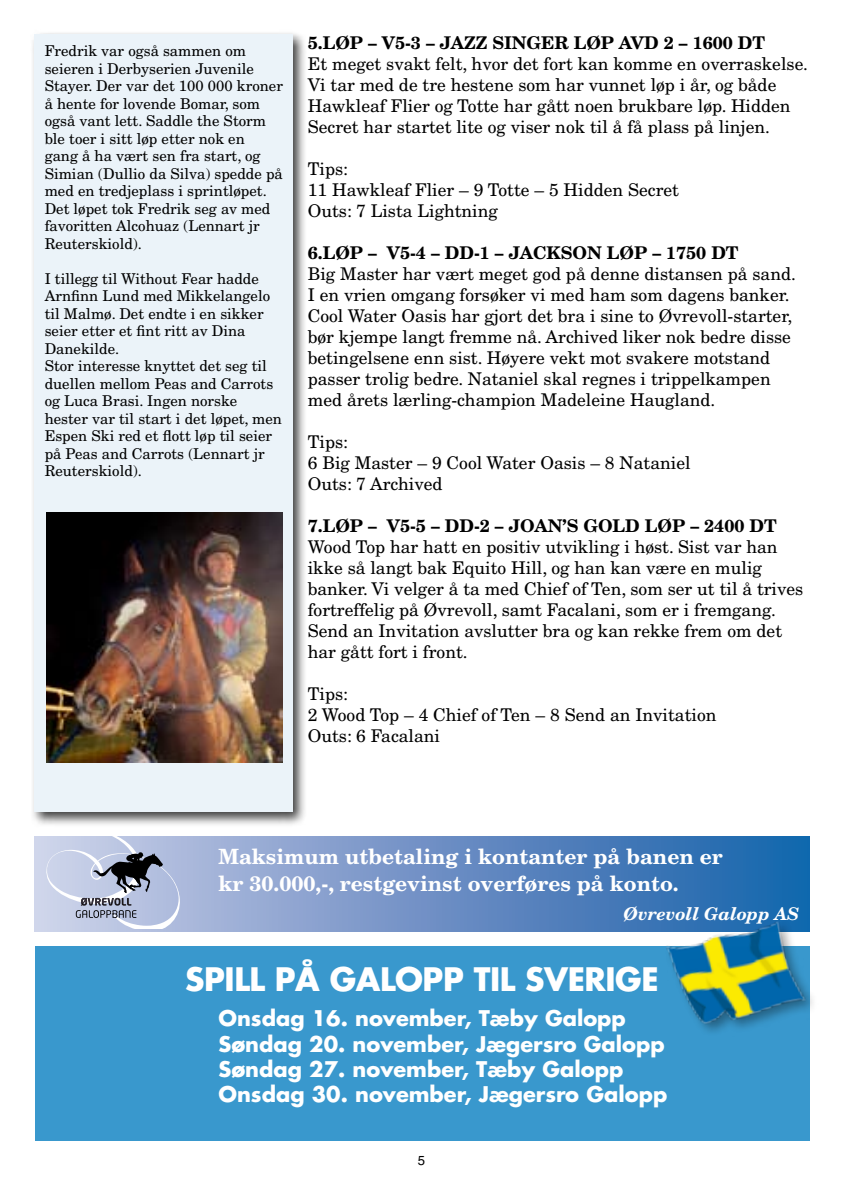
<style>
.page{position:relative;width:844px;height:1191px;background:#fff}
.page>*{position:absolute;margin:0;border:0;box-sizing:border-box;transform-origin:0 0}
.t1{font:700 31.5px "Futura";letter-spacing:-.015em;color:#fff}
.t2{font:700 21px/25.2px "Futura";color:#fff}
.t3{font:700 21px/26.2px "New Century Schlbk";color:#fff}
.t4{font:17.5px/21px "New Century Schlbk";color:#000}
.t5{font:700 17.5px "New Century Schlbk";color:#000}
.t6{font:italic 700 17.5px "New Century Schlbk";color:#fff}
.t7{font:14.88px/17.5px "New Century Schlbk";color:#000}
.t8{font:13.12px "Helvetica";color:#000}
</style>
<div class="page">
<div style="left:35px;top:836px;width:774px;height:95px;background:linear-gradient(to right,#d9d6eb,#105ba7)"></div>
<svg style="left:45px;top:848px;width:136px;height:80px"></svg>
<div style="left:30px;top:30px;width:290px;height:818px;background:#000;opacity:.75"></div>
<div style="left:35px;top:35px;width:258px;height:777px;background:#ebf3f9"></div>
<div style="left:35px;top:946px;width:774px;height:195px;background:#3998cd"></div>
<div style="left:661px;top:916px;width:182px;height:162px;background:#000;opacity:.35"></div>
<img style="left:659px;top:907px;width:155px;height:133px">
<img style="left:46px;top:513px;width:237px;height:249px">
<p class="t7" style="left:45px;top:42px;width:240px">Fredrik var også sammen om seieren i Derbyserien Juvenile<br>Stayer. Der var det 100 000 kroner å hente for lovende Bomar, som også vant lett. Saddle the Storm ble toer i sitt løp etter nok en<br>gang å ha vært sen fra start, og<br>Simian (Dullio da Silva) spedde på med en tredjeplass i sprintløpet.<br>Det løpet tok Fredrik seg av med favoritten Alcohuaz (Lennart jr<br>Reuterskiold).</p>
<p class="t7" style="left:45px;top:269px;width:239px">I tillegg til Without Fear hadde<br>Arnfinn Lund med Mikkelangelo til Malmø. Det endte i en sikker seier etter et fint ritt av Dina<br>Danekilde.<br>Stor interesse knyttet det seg til duellen mellom Peas and Carrots og Luca Brasi. Ingen norske hester var til start i det løpet, men<br>Espen Ski red et flott løp til seier på Peas and Carrots (Lennart jr<br>Reuterskiold).</p>
<p class="t5" style="left:308px;top:31px;width:459px">5.LØP – V5-3 – JAZZ SINGER LØP AVD 2 – 1600 DT</p>
<p class="t4" style="left:308px;top:53px;width:501px">Et meget svakt felt, hvor det fort kan komme en overraskelse.<br>Vi tar med de tre hestene som har vunnet løp i år, og både Hawkleaf Flier og Totte har gått noen brukbare løp. Hidden Secret har startet lite og viser nok til å få plass på linjen.</p>
<p class="t4" style="left:308px;top:158px;width:372px">Tips:<br>11 Hawkleaf Flier – 9 Totte – 5 Hidden Secret<br>Outs: 7 Lista Lightning</p>
<p class="t5" style="left:308px;top:241px;width:432px">6.LØP – V5-4 – DD-1 – JACKSON LØP – 1750 DT</p>
<p class="t4" style="left:308px;top:263px;width:489px">Big Master har vært meget god på denne distansen på sand.<br>I en vrien omgang forsøker vi med ham som dagens banker.<br>Cool Water Oasis har gjort det bra i sine to Øvrevoll-starter, bør kjempe langt fremme nå. Archived liker nok bedre disse betingelsene enn sist. Høyere vekt mot svakere motstand passer trolig bedre. Nataniel skal regnes i trippelkampen med årets lærling-champion Madeleine Haugland.</p>
<p class="t4" style="left:308px;top:431px;width:384px">Tips:<br>6 Big Master – 9 Cool Water Oasis – 8 Nataniel<br>Outs: 7 Archived</p>
<p class="t5" style="left:308px;top:514px;width:470px">7.LØP – V5-5 – DD-2 – JOAN’S GOLD LØP – 2400 DT</p>
<p class="t4" style="left:308px;top:536px;width:497px">Wood Top har hatt en positiv utvikling i høst. Sist var han ikke så langt bak Equito Hill, og han kan være en mulig banker. Vi velger å ta med Chief of Ten, som ser ut til å trives fortreffelig på Øvrevoll, samt Facalani, som er i fremgang.<br>Send an Invitation avslutter bra og kan rekke frem om det har gått fort i front.</p>
<p class="t4" style="left:308px;top:683px;width:410px">Tips:<br>2 Wood Top – 4 Chief of Ten – 8 Send an Invitation<br>Outs: 6 Facalani</p>
<p class="t3" style="left:218px;top:843px;width:505px">Maksimum utbetaling i kontanter på banen er kr 30.000,-, restgevinst overføres på konto.</p>
<p class="t6" style="left:623px;top:903px;width:177px">Øvrevoll Galopp AS</p>
<h1 class="t1" style="left:185px;top:958px;width:475px">Spill på galopp til sverige</h1>
<p class="t2" style="left:218px;top:1005px;width:450px">Onsdag 16. november, Tæby Galopp Søndag 20. november, Jægersro Galopp Søndag 27. november, Tæby Galopp Onsdag 30. november, Jægersro Galopp</p>
<p class="t8" style="left:418px;top:1152px;width:9px">5</p>
</div>
